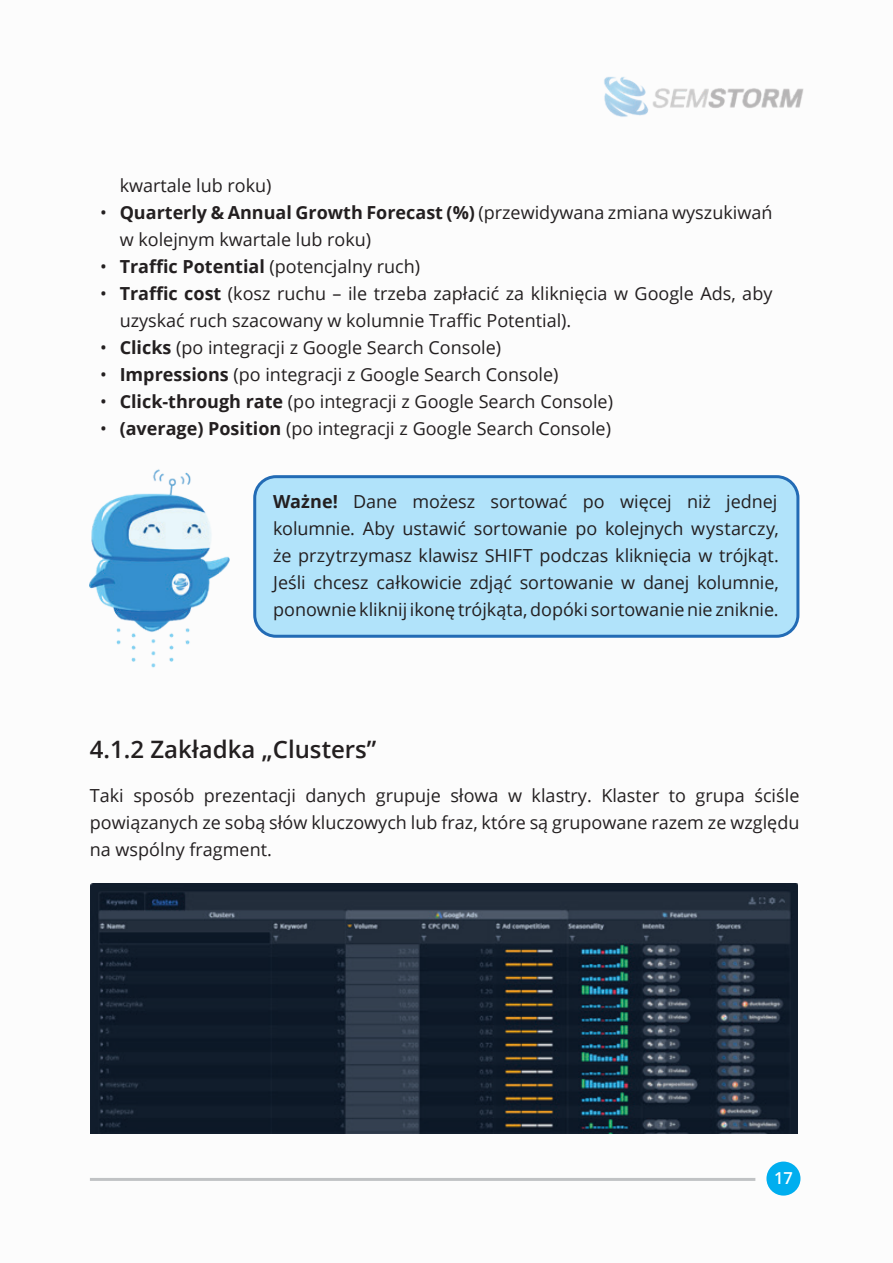
<style>
.page{position:relative;width:893px;height:1263px;background:#fff}
.page>*{position:absolute;margin:0;border:0;box-sizing:border-box;transform-origin:0 0}
.t1{font:600 24px "Open Sans";color:#231f20}
.t2{font:18px/27px "Open Sans";color:#231f20}
.t3{font:600 16.5px "Open Sans";color:#fff}
.s1{font-weight:700}
</style>
<div class="page">
<img style="left:604px;top:76px;width:200px;height:41px">
<img style="left:90px;top:469px;width:140px;height:199px">
<div style="left:255px;top:477px;width:543px;height:159px;background:#b1e3fa;border-radius:21px"></div>
<div style="left:253px;top:475px;width:546px;height:163px;border:3px solid #226bb5;border-radius:21px"></div>
<img style="left:90px;top:884px;width:708px;height:249px">
<div style="left:766px;top:1161px;width:34px;height:34px;background:#00aeef;border-radius:50%"></div>
<hr style="left:90px;top:1178px;width:665px;height:3px;background:#c0c2c4">
<p class="t2" style="left:120px;top:172px;width:153px">kwartale lub roku)</p>
<p class="t2" style="left:120px;top:199px;width:654px;text-indent:-20px">• <span class="s1">Quarterly &amp; Annual Growth Forecast (%)</span> (przewidywana zmiana wyszukiwań w kolejnym kwartale lub roku)</p>
<p class="t2" style="left:100px;top:253px;width:322px">• <span class="s1">Traffic Potential</span> (potencjalny ruch)</p>
<p class="t2" style="left:120px;top:280px;width:654px;text-indent:-20px">• <span class="s1">Traffic cost</span> (kosz ruchu – ile trzeba zapłacić za kliknięcia w Google Ads, aby uzyskać ruch szacowany w kolumnie Traffic Potential).</p>
<p class="t2" style="left:100px;top:334px;width:403px">• <span class="s1">Clicks</span> (po integracji z Google Search Console)</p>
<p class="t2" style="left:100px;top:361px;width:460px">• <span class="s1">Impressions</span> (po integracji z Google Search Console)</p>
<p class="t2" style="left:100px;top:388px;width:514px">• <span class="s1">Click-through rate</span> (po integracji z Google Search Console)</p>
<p class="t2" style="left:100px;top:415px;width:512px">• <span class="s1">(average) Position</span> (po integracji z Google Search Console)</p>
<p class="t2" style="left:273px;top:488px;width:507px;text-align:justify"><span class="s1">Ważne!</span> Dane możesz sortować po więcej niż jednej kolumnie. Aby ustawić sortowanie po kolejnych wystarczy, że przytrzymasz klawisz SHIFT podczas kliknięcia w trójkąt.<br>Jeśli chcesz całkowicie zdjąć sortowanie w danej kolumnie, ponownie kliknij ikonę trójkąta, dopóki sortowanie nie zniknie.</p>
<h1 class="t1" style="left:90px;top:733px;width:288px">4.1.2 Zakładka „Clusters”</h1>
<p class="t2" style="left:90px;top:781px;width:711px;text-align:justify">Taki sposób prezentacji danych grupuje słowa w klastry. Klaster to grupa ściśle powiązanych ze sobą słów kluczowych lub fraz, które są grupowane razem ze względu na wspólny fragment.</p>
<p class="t3" style="left:774px;top:1166px;width:20px">17</p>
</div>
